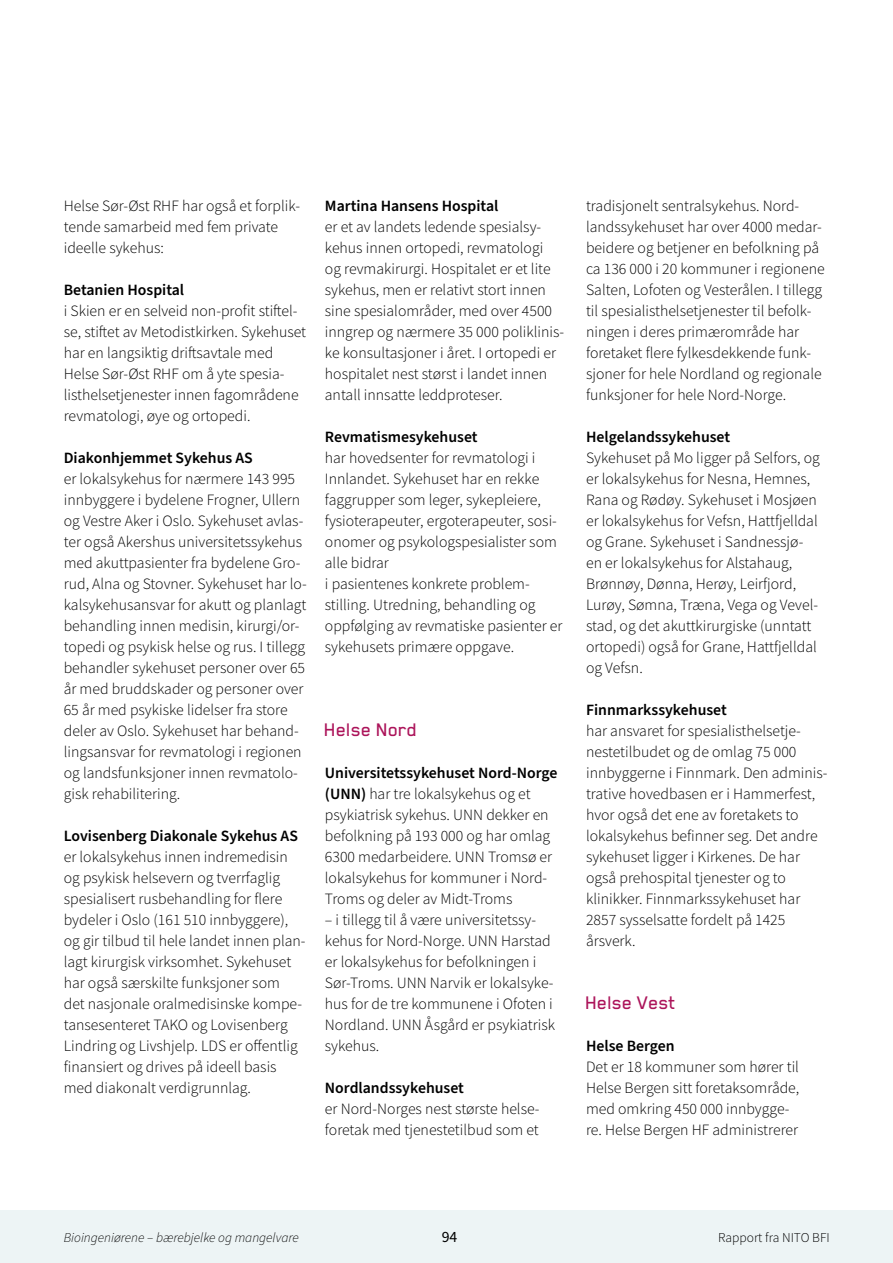
<style>
.page{position:relative;width:893px;height:1263px;background:#fff}
.page>*{position:absolute;margin:0;border:0;box-sizing:border-box;transform-origin:0 0}
.Overskrift_2{font:500 21px "Blender";color:#ac145a}
.Brødtekst{font:300 15.75px/21px "Source Sans Pro";color:#000}
.Brødtekst-2{font:600 15.75px "Source Sans Pro";color:#000}
.t1{font:15.75px "Source Sans Pro";color:#000}
.t2{font:italic 300 13.5px "Source Sans Pro";color:#000}
.t3{font:300 13.5px "Source Sans Pro";color:#000}
.s1{font-weight:600}
</style>
<div class="page">
<div style="left:0;top:1211px;width:893px;height:52px;background:#edf4f5"></div>
<p class="Brødtekst" style="left:64px;top:195px;width:238px">Helse Sør-Øst RHF har også et forplik&shy;tende samarbeid med fem private ideelle sykehus:</p>
<p class="Brødtekst" style="left:64px;top:279px;width:244px"><span class="s1">Betanien Hospital<br></span>i Skien er en selveid non-profit stiftel&shy;se, stiftet av Metodistkirken. Sykehuset har en langsiktig driftsavtale med Helse Sør-Øst RHF om å yte spesia&shy;listhelsetjenester innen fagområdene revmatologi, øye og ortopedi.</p>
<p class="Brødtekst" style="left:64px;top:447px;width:245px"><span class="s1">Diakonhjemmet Sykehus AS<br></span>er lokalsykehus for nærmere 143 995 innbyggere i bydelene Frogner, Ullern og Vestre Aker i Oslo. Sykehuset avlas&shy;ter også Akershus universitetssykehus med akuttpasienter fra bydelene Gro&shy;rud, Alna og Stovner. Sykehuset har lo&shy;kalsykehusansvar for akutt og planlagt behandling innen medisin, kirurgi/or&shy;topedi og psykisk helse og rus. I tillegg behandler sykehuset personer over 65 år med bruddskader og personer over 65 år med psykiske lidelser fra store deler av Oslo. Sykehuset har behand&shy;lingsansvar for revmatologi i regionen og landsfunksjoner innen revmatolo&shy;gisk rehabilitering.</p>
<p class="Brødtekst" style="left:64px;top:825px;width:243px"><span class="s1">Lovisenberg Diakonale Sykehus AS </span>er lokalsykehus innen indremedisin og psykisk helsevern og tverrfaglig spesialisert rusbehandling for flere bydeler i Oslo (161 510 innbyggere), og gir tilbud til hele landet innen plan&shy;lagt kirurgisk virksomhet. Sykehuset har også særskilte funksjoner som<br>det nasjonale oralmedisinske kompe&shy;tansesenteret TAKO og Lovisenberg Lindring og Livshjelp. LDS er offentlig finansiert og drives på ideell basis med diakonalt verdigrunnlag.</p>
<p class="Brødtekst" style="left:325px;top:195px;width:241px"><span class="s1">Martina Hansens Hospital<br></span>er et av landets ledende spesialsy&shy;kehus innen ortopedi, revmatologi<br>og revmakirurgi. Hospitalet er et lite sykehus, men er relativt stort innen sine spesialområder, med over 4500 inngrep og nærmere 35 000 poliklinis&shy;ke konsultasjoner i året. I ortopedi er hospitalet nest størst i landet innen antall innsatte leddproteser.</p>
<p class="Brødtekst" style="left:325px;top:426px;width:239px"><span class="s1">Revmatismesykehuset<br></span>har hovedsenter for revmatologi i<br>Innlandet. Sykehuset har en rekke faggrupper som leger, sykepleiere, fysioterapeuter, ergoterapeuter, sosi&shy;onomer og psykologspesialister som alle bidrar<br>i pasientenes konkrete problem&shy;stilling. Utredning, behandling og oppfølging av revmatiske pasienter er sykehusets primære oppgave.</p>
<p class="Overskrift_2" style="left:325px;top:718px;width:95px">Helse Nord</p>
<p class="Brødtekst" style="left:325px;top:762px;width:234px"><span class="s1">Universitetssykehuset Nord-Norge (UNN)</span> har tre lokalsykehus og et psykiatrisk sykehus. UNN dekker en befolkning på 193 000 og har omlag 6300 medarbeidere. UNN Tromsø er lokalsykehus for kommuner i Nord-Troms og deler av Midt-Troms</p>
<p class="Brødtekst" style="left:325px;top:909px;width:232px">– i tillegg til å være universitetssy&shy;kehus for Nord-Norge. UNN Harstad er lokalsykehus for befolkningen i<br>Sør-Troms. UNN Narvik er lokalsyke&shy;hus for de tre kommunene i Ofoten i<br>Nordland. UNN Åsgård er psykiatrisk sykehus.</p>
<p class="Brødtekst-2" style="left:325px;top:1077px;width:141px">Nordlandssykehuset</p>
<p class="Brødtekst" style="left:325px;top:1098px;width:216px">er Nord-Norges nest største helse&shy;foretak med tjenestetilbud som et</p>
<p class="Brødtekst" style="left:586px;top:195px;width:240px">tradisjonelt sentralsykehus. Nord&shy;landssykehuset har over 4000 medar&shy;beidere og betjener en befolkning på ca 136 000 i 20 kommuner i regionene Salten, Lofoten og Vesterålen. I tillegg til spesialisthelsetjenester til befolk&shy;ningen i deres primærområde har foretaket flere fylkesdekkende funk&shy;sjoner for hele Nordland og regionale funksjoner for hele Nord-Norge.</p>
<p class="Brødtekst-2" style="left:586px;top:426px;width:146px">Helgelandssykehuset</p>
<p class="Brødtekst" style="left:586px;top:447px;width:235px">Sykehuset på Mo ligger på Selfors, og er lokalsykehus for Nesna, Hemnes, Rana og Rødøy. Sykehuset i Mosjøen er lokalsykehus for Vefsn, Hattfjelldal og Grane. Sykehuset i Sandnessjø&shy;en er lokalsykehus for Alstahaug, Brønnøy, Dønna, Herøy, Leirfjord, Lurøy, Sømna, Træna, Vega og Vevel&shy;stad, og det akuttkirurgiske (unntatt ortopedi) også for Grane, Hattfjelldal og Vefsn.</p>
<p class="Brødtekst-2" style="left:586px;top:699px;width:142px">Finnmarkssykehuset</p>
<p class="Brødtekst" style="left:586px;top:720px;width:243px">har ansvaret for spesialisthelsetje&shy;nestetilbudet og de omlag 75 000 innbyggerne i Finnmark. Den adminis&shy;trative hovedbasen er i Hammerfest, hvor også det ene av foretakets to lokalsykehus befinner seg. Det andre sykehuset ligger i Kirkenes. De har også prehospital tjenester og to klinikker. Finnmarkssykehuset har 2857 sysselsatte fordelt på 1425 årsverk.</p>
<p class="Overskrift_2" style="left:586px;top:991px;width:92px">Helse Vest</p>
<p class="Brødtekst-2" style="left:586px;top:1035px;width:90px">Helse Bergen</p>
<p class="Brødtekst" style="left:586px;top:1056px;width:215px">Det er 18 kommuner som hører til<br>Helse Bergen sitt foretaksområde, med omkring 450 000 innbygge&shy;re. Helse Bergen HF administrerer</p>
<p class="t2" style="left:64px;top:1228px;width:237px">Bioingeniørene – bærebjelke og mangelvare</p>
<p class="t1" style="left:442px;top:1226px;width:17px">94</p>
<p class="t3" style="left:718px;top:1229px;width:113px">Rapport fra NITO BFI</p>
</div>
